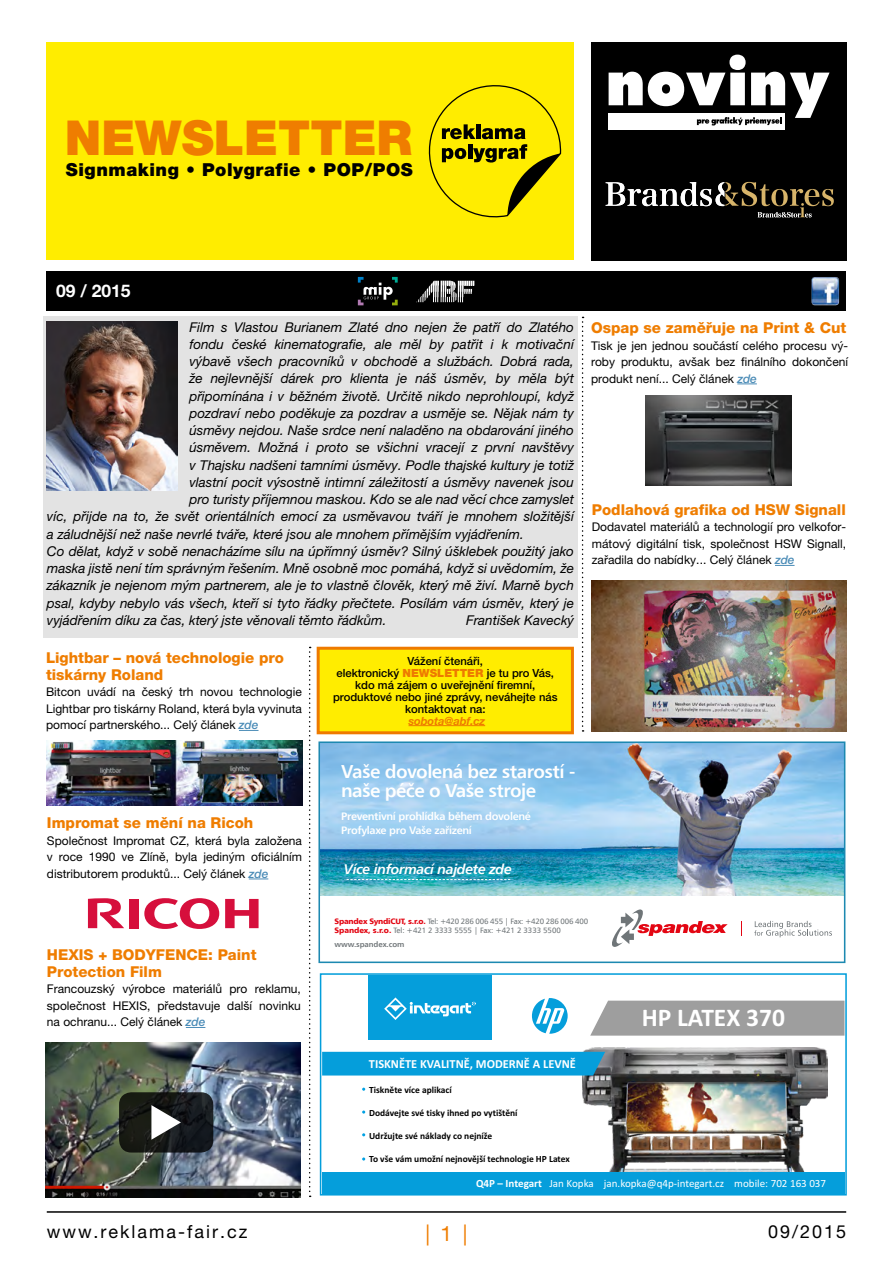
<style>
.page{position:relative;width:893px;height:1263px;background:#fff}
.page>*{position:absolute;margin:0;border:0;box-sizing:border-box;transform-origin:0 0}
.t1{font:900 48.15px "Helvetica Neue LT Pro";color:#ef7d00}
.t2{font:700 25.5px "Calibri";color:#fff}
.t3{font:21px "Helvetica Neue LT Pro";color:#ef7d00}
.t4{font:18.6px/18.6px "Humanist 777 AT Bold B";letter-spacing:-.03em;color:#fff}
.t5{font:18px "Helvetica Neue LT Pro";letter-spacing:.11em;color:#000}
.t6{font:900 17.85px "Helvetica Neue LT Pro";letter-spacing:.03em;color:#000}
.t7{font:700 17.4px "Helvetica Neue LT Pro";color:#fff}
.t8{font:800 15px/16.5px "Helvetica Neue LT Pro";color:#ef7d00}
.t9{font:13.95px "Humanist 777 AT Bold Italic B";letter-spacing:-.03em;color:#fff}
.t10{font:italic 13.5px "Helvetica Neue LT Pro";color:#000}
.t11{font:700 12.3px "Calibri";color:#fff}
.t12{font:12px/16.5px "Helvetica Neue LT Pro";color:#000;text-align:justify}
.t13{font:500 11.25px/12px "Helvetica Neue LT Pro";color:#000;text-align:center}
.t14{font:italic 700 11.25px "Helvetica Neue LT Pro";letter-spacing:-.01em;color:#ee7a00}
.t15{font:11.1px "Calibri";color:#fff}
.t16{font:10.8px/14px "Humanist 777 AT Bold B";letter-spacing:-.03em;color:#fff}
.t17{font:700 9.45px "Calibri";color:#000}
.t18{font:7.8px/9.3px "Humanist 777 AT Roman B";letter-spacing:-.03em;color:#6f7578}
.t19{font:7.8px "Humanist 777 AT Bold B";letter-spacing:-.01em;color:#6f7578}
.s1{font-weight:500;font-style:italic;color:#4b8cb7}
.s2{font-weight:900;color:#ee7a00}
.s3{font-family:"Humanist 777 AT Black B";color:#e30613}
.s4{font-weight:700}
</style>
<div class="page">
<hr style="left:47px;top:1211px;width:799px;height:2px;background:#000">
<div style="left:46px;top:271px;width:799px;height:40px;background:#000"></div>
<img style="left:811px;top:277px;width:28px;height:28px">
<svg style="left:358px;top:277px;width:40px;height:28px"></svg>
<div style="left:43px;top:317px;width:534px;height:321px;background:#e3e3e3"></div>
<svg style="left:582px;top:317px;width:2px;height:415px"></svg>
<svg style="left:309px;top:647px;width:2px;height:550px"></svg>
<svg style="left:416px;top:281px;width:58px;height:21px"></svg>
<img style="left:47px;top:322px;width:131px;height:169px">
<div style="left:591px;top:42px;width:255px;height:218px;background:#000"></div>
<div style="left:609px;top:113px;width:176px;height:16px;background:#fff"></div>
<svg style="left:609px;top:55px;width:220px;height:71px"></svg>
<svg style="left:606px;top:182px;width:228px;height:35px"></svg>
<div style="left:47px;top:43px;width:527px;height:217px;background:#ffed00"></div>
<svg style="left:428px;top:85px;width:134px;height:133px"></svg>
<img style="left:321px;top:744px;width:521px;height:152px">
<svg style="left:612px;top:909px;width:116px;height:38px"></svg>
<svg style="left:754px;top:921px;width:78px;height:16px"></svg>
<svg style="left:741px;top:921px;width:1px;height:15px"></svg>
<svg style="left:347px;top:879px;width:163px;height:1px"></svg>
<div style="left:318px;top:741px;width:527px;height:222px;border:2px solid #1d89b1"></div>
<div style="left:368px;top:975px;width:124px;height:65px;background:#059edb"></div>
<svg style="left:384px;top:997px;width:92px;height:23px"></svg>
<img style="left:583px;top:1048px;width:245px;height:124px">
<img style="left:626px;top:1082px;width:161px;height:52px">
<img style="left:628px;top:1082px;width:157px;height:4px">
<img style="left:626px;top:1130px;width:160px;height:4px">
<svg style="left:532px;top:998px;width:36px;height:36px"></svg>
<div style="left:590px;top:1001px;width:254px;height:34px;background:#9e9e9e"></div>
<div style="left:323px;top:1052px;width:282px;height:23px;background:#059edb"></div>
<div style="left:322px;top:1172px;width:522px;height:21px;background:#059edb"></div>
<div style="left:320px;top:973px;width:527px;height:222px;border:2px solid #039edb"></div>
<svg style="left:239px;top:730px;width:19px;height:1px"></svg>
<img style="left:47px;top:740px;width:255px;height:66px">
<svg style="left:249px;top:879px;width:19px;height:1px"></svg>
<svg style="left:144px;top:898px;width:75px;height:31px"></svg>
<svg style="left:225px;top:899px;width:34px;height:29px"></svg>
<div style="left:129px;top:899px;width:10px;height:29px;background:#d60f3c"></div>
<svg style="left:88px;top:898px;width:36px;height:30px"></svg>
<svg style="left:186px;top:1027px;width:19px;height:1px"></svg>
<img style="left:46px;top:1043px;width:255px;height:155px">
<svg style="left:119px;top:1092px;width:94px;height:60px;background:#171919"></svg>
<svg style="left:151px;top:1105px;width:30px;height:35px"></svg>
<svg style="left:737px;top:384px;width:20px;height:1px"></svg>
<img style="left:645px;top:395px;width:147px;height:90px">
<svg style="left:775px;top:565px;width:19px;height:1px"></svg>
<img style="left:591px;top:581px;width:255px;height:151px">
<div style="left:318px;top:648px;width:254px;height:85px;background:#ffed00"></div>
<hr style="left:409px;top:725px;width:76px;height:1px;background:#ee7a00">
<div style="left:317px;top:647px;width:257px;height:87px;border:3px solid #ee7a00"></div>
<h1 class="t1" style="left:65px;top:109px;width:349px">NEWSLETTER</h1>
<h3 class="t6" style="left:66px;top:159px;width:348px">SIGNMAKING • POLYGRAFIE • POP/POS</h3>
<p class="t7" style="left:56px;top:280px;width:76px">09 / 2015</p>
<p class="t10" style="left:189px;top:319px;width:386px">Film s Vlastou Burianem Zlaté dno nejen že patří do Zlatého</p>
<p class="t10" style="left:189px;top:336px;width:386px">fondu české kinematografie, ale měl by patřit i k motivační</p>
<p class="t10" style="left:189px;top:353px;width:386px">výbavě všech pracovníků v obchodě a službách. Dobrá rada,</p>
<p class="t10" style="left:189px;top:370px;width:386px">že nejlevnější dárek pro klienta je náš úsměv, by měla být</p>
<p class="t10" style="left:189px;top:388px;width:386px">připomínána i v běžném životě. Určitě nikdo neprohloupí, když</p>
<p class="t10" style="left:189px;top:405px;width:386px">pozdraví nebo poděkuje za pozdrav a usměje se. Nějak nám ty</p>
<p class="t10" style="left:189px;top:422px;width:386px">úsměvy nejdou. Naše srdce není naladěno na obdarování jiného</p>
<p class="t10" style="left:189px;top:439px;width:386px">úsměvem. Možná i proto se všichni vracejí z první navštěvy</p>
<p class="t10" style="left:189px;top:457px;width:386px">v Thajsku nadšeni tamními úsměvy. Podle thajské kultury je totiž</p>
<p class="t10" style="left:189px;top:474px;width:386px">vlastní pocit výsostně intimní záležitostí a úsměvy navenek jsou</p>
<p class="t10" style="left:189px;top:491px;width:386px">pro turisty příjemnou maskou. Kdo se ale nad věcí chce zamyslet</p>
<p class="t10" style="left:47px;top:508px;width:529px">víc, přijde na to, že svět orientálních emocí za usměvavou tváří je mnohem složitější</p>
<p class="t10" style="left:47px;top:526px;width:478px">a záludnější než naše nevrlé tváře, které jsou ale mnohem přímějším vyjádřením.</p>
<p class="t10" style="left:47px;top:543px;width:529px">Co dělat, když v sobě nenacházíme sílu na úpřímný úsměv? Silný úšklebek použitý jako</p>
<p class="t10" style="left:47px;top:560px;width:529px">maska jistě není tím správným řešením. Mně osobně moc pomáhá, když si uvědomím, že</p>
<p class="t10" style="left:47px;top:577px;width:529px">zákazník je nejenom mým partnerem, ale je to vlastně člověk, který mě živí. Marně bych</p>
<p class="t10" style="left:47px;top:595px;width:529px">psal, kdyby nebylo vás všech, kteří si tyto řádky přečtete. Posílám vám úsměv, který je</p>
<p class="t10" style="left:47px;top:612px;width:341px">vyjádřením díku za čas, který jste věnovali těmto řádkům.</p>
<p class="t10" style="left:466px;top:612px;width:109px">František Kavecký</p>
<p class="t8" style="left:46px;top:650px;width:239px">Lightbar – nová technologie pro tiskárny Roland</p>
<p class="t12" style="left:46px;top:683px;width:257px">Bitcon uvádí na český trh novou technologie Lightbar pro tiskárny Roland, která byla vyvinuta pomocí partnerského... Celý článek <span class="s1">zde</span></p>
<p class="t8" style="left:47px;top:815px;width:208px">Impromat se mění na Ricoh</p>
<p class="t12" style="left:47px;top:832px;width:257px">Společnost Impromat CZ, která byla založena v roce 1990 ve Zlíně, byla jediným oficiálním distributorem produktů... Celý článek <span class="s1">zde</span></p>
<p class="t13" style="left:333px;top:654px;width:226px">Vážení čtenáři,<br>elektronický <span class="s2">NEWSLETTER</span> je tu pro Vás, kdo má zájem o uveřejnění firemní, produktové nebo jiné zprávy, neváhejte nás kontaktovat na:</p>
<p class="t14" style="left:409px;top:713px;width:78px">sobota@abf.cz</p>
<h3 class="t4" style="left:341px;top:762px;width:236px">Vaše dovolená bez starostí - naše péče o Vaše stroje</h3>
<p class="t16" style="left:341px;top:809px;width:191px">Preventivní prohlídka během dovolené<br>Profylaxe pro Vaše zařízení</p>
<p class="t9" style="left:344px;top:860px;width:170px">Více informací najdete zde</p>
<p class="t8" style="left:591px;top:320px;width:257px">Ospap se zaměřuje na Print &amp; Cut</p>
<p class="t12" style="left:591px;top:337px;width:259px">Tisk je jen jednou součástí celého procesu vý&shy;roby produktu, avšak bez finálního dokončení produkt není... Celý článek <span class="s1">zde</span></p>
<p class="t8" style="left:592px;top:501px;width:255px">Podlahová grafika od HSW Signall</p>
<p class="t12" style="left:592px;top:518px;width:256px">Dodavatel materiálů a technologií pro velkofor&shy;mátový digitální tisk, společnost HSW Signall, zařadila do nabídky... Celý článek <span class="s1">zde</span></p>
<p class="t8" style="left:47px;top:947px;width:211px">HEXIS + BODYFENCE: Paint<br>Protection Film</p>
<p class="t12" style="left:47px;top:980px;width:256px">Francouzský výrobce materiálů pro reklamu, společnost HEXIS, představuje další novinku na ochranu... Celý článek <span class="s1">zde</span></p>
<p class="t18" style="left:335px;top:916px;width:255px"><span class="s3">Spandex SyndiCUT, s.r.o.</span> Tel: +420 286 006 455 | Fax: +420 286 006 400<br><span class="s3">Spandex, s.r.o.</span> Tel: +421 2 3333 5555 | Fax: +421 2 3333 5500</p>
<p class="t19" style="left:335px;top:939px;width:71px">www.spandex.com</p>
<h2 class="t2" style="left:642px;top:1001px;width:145px">HP LATEX 370</h2>
<p class="t11" style="left:369px;top:1056px;width:208px">TISKNĚTE KVALITNĚ, MODERNĚ A LEVNĚ</p>
<p class="t17" style="left:369px;top:1083px;width:84px">Tiskněte více aplikací</p>
<p class="t17" style="left:369px;top:1106px;width:150px">Dodávejte své tisky ihned po vytištění</p>
<p class="t17" style="left:369px;top:1130px;width:125px">Udržujte své náklady co nejníže</p>
<p class="t17" style="left:369px;top:1153px;width:202px">To vše vám umožní nejnovější technologie HP Latex</p>
<p class="t15" style="left:476px;top:1176px;width:352px"><span class="s4">Q4P – Integart</span> Jan Kopka jan.kopka@q4p-integart.cz mobile: 702 163 037</p>
<h3 class="t5" style="left:47px;top:1221px;width:202px">www.reklama-fair.cz</h3>
<h3 class="t3" style="left:425px;top:1220px;width:43px">| 1 |</h3>
<h3 class="t5" style="left:768px;top:1221px;width:79px">09/2015</h3>
</div>
